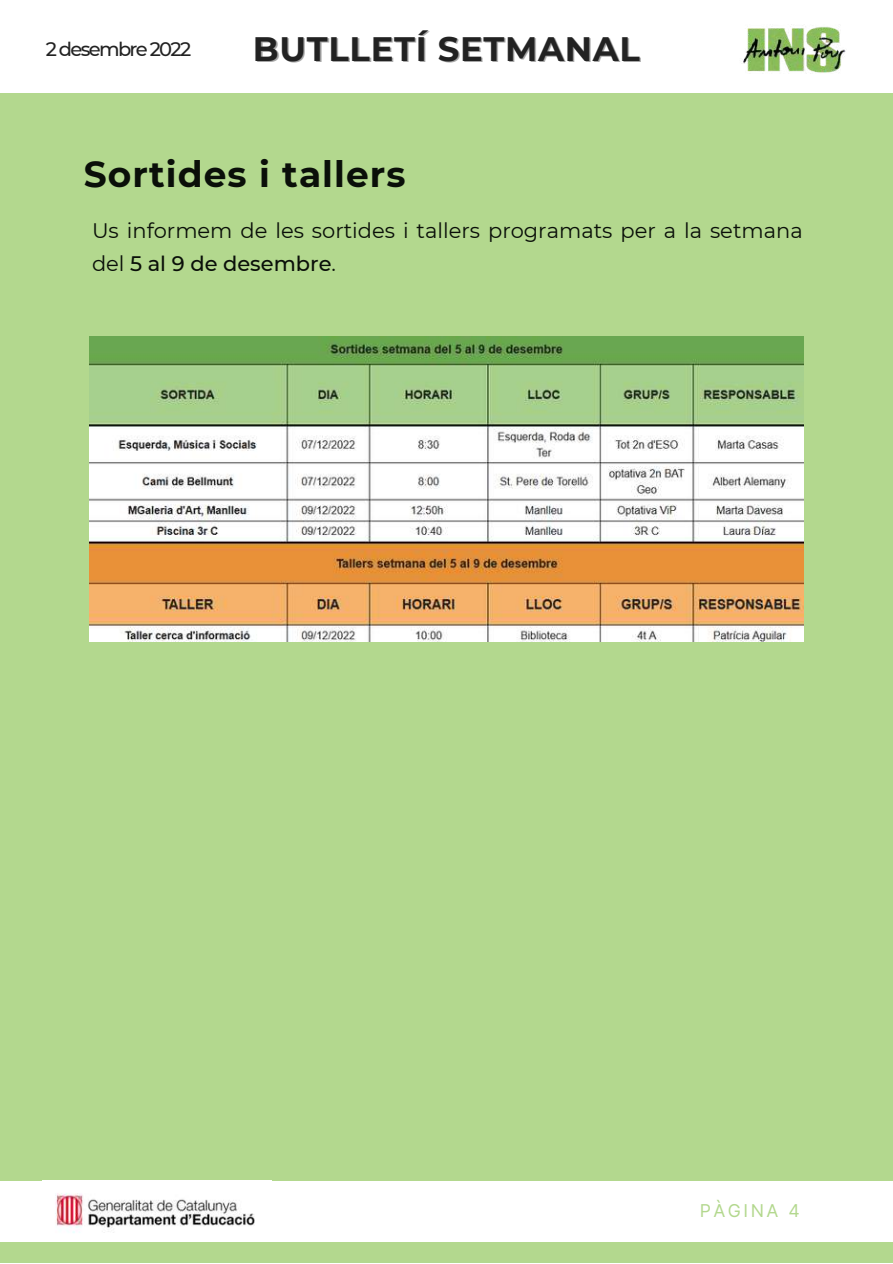
<style>
.page{position:relative;width:893px;height:1264px;background:#fff}
.page>*{position:absolute;margin:0;border:0;box-sizing:border-box;transform-origin:0 0}
.t1{font:700 36px "Montserrat";letter-spacing:.03em;color:#0a0f09}
.t2{font:700 33.9px "Montserrat";letter-spacing:.02em;color:#222}
.t3{font:21px/32.5px "Montserrat";color:#0a0f09}
.t4{font:500 19.5px "Montserrat";letter-spacing:-.085em;color:#222}
.t5{font:17.7px "Inter";letter-spacing:.14em;color:#b3d88e}
.s1{font-weight:500}
</style>
<div class="page">
<div style="left:0;top:0;width:892px;height:1262px;background:#b3d88e"></div>
<div style="left:0;top:1180px;width:892px;height:61px;background:#fff"></div>
<img style="left:55px;top:1193px;width:200px;height:40px">
<div style="left:0;top:0;width:892px;height:92px;background:#fff"></div>
<img style="left:743px;top:24px;width:103px;height:49px">
<img style="left:89px;top:337px;width:714px;height:304px">
<p class="t4" style="left:46px;top:37px;width:147px">2 desembre 2022</p>
<h2 class="t2" style="left:253px;top:28px;width:388px">BUTLLETÍ SETMANAL</h2>
<h1 class="t1" style="left:84px;top:152px;width:323px">Sortides i tallers</h1>
<p class="t3" style="left:92px;top:214px;width:712px">Us informem de les sortides i tallers programats per a la setmana del <span class="s1">5 al 9 de desembre</span>.</p>
<p class="t5" style="left:699px;top:1200px;width:101px">PÀGINA 4</p>
</div>
